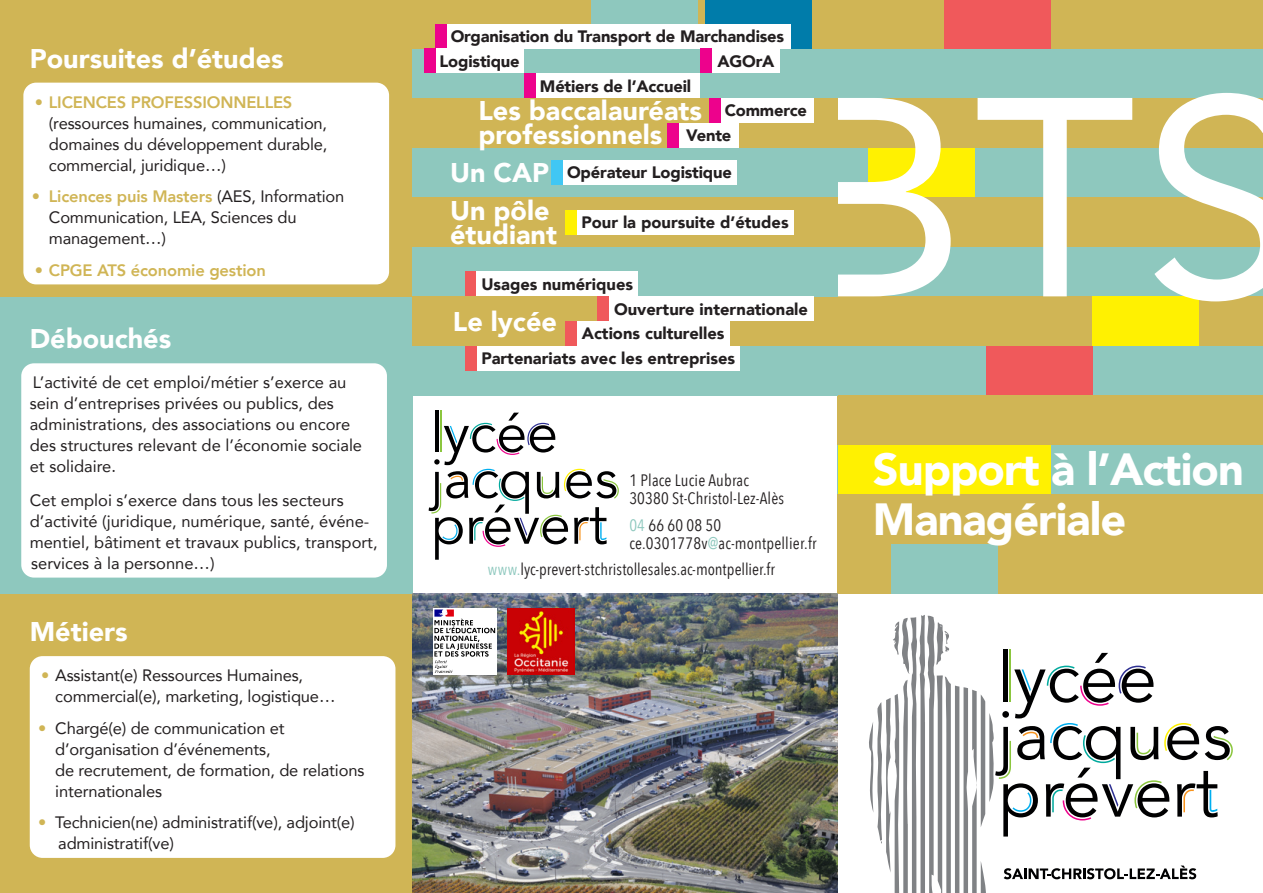
<style>
.page{position:relative;width:1263px;height:893px;background:#fff}
.page>*{position:absolute;margin:0;border:0;box-sizing:border-box;transform-origin:0 0}
.t1{font:280.2px "Avenir";color:#fff}
.t2{font:900 45px/49.9px "Avenir";letter-spacing:-.02em;color:#fff}
.t3{font:900 27px/24px "Avenir";color:#fff}
.t4{font:16.5px/21px "Avenir";letter-spacing:-.01em;color:#231f20}
.t5{font:900 16.5px/24.8px "Avenir";color:#231f20}
.t6{font:16.5px/18px "Avenir Next Condensed";letter-spacing:.01em;color:#231f20}
.t7{font:800 16.5px "Avenir";letter-spacing:-.01em;color:#d0b555}
.s1{color:#d0b555}
.s2{font-weight:800;color:#d0b555}
.s3{font-weight:400}
.s4{font-size:27px;color:#fff}
.s5{color:#8ec8be}
</style>
<div class="page">
<div style="left:838px;top:148px;width:425px;height:49px;background:#8ec8be"></div>
<div style="left:838px;top:49px;width:425px;height:49px;background:#8ec8be"></div>
<div style="left:838px;top:247px;width:425px;height:49px;background:#8ec8be"></div>
<div style="left:838px;top:346px;width:425px;height:49px;background:#8ec8be"></div>
<div style="left:838px;top:445px;width:425px;height:50px;background:#8ec8be"></div>
<div style="left:838px;top:544px;width:425px;height:50px;background:#d0b555"></div>
<div style="left:986px;top:346px;width:106px;height:49px;background:#f0595b"></div>
<div style="left:838px;top:445px;width:212px;height:50px;background:#fff101"></div>
<div style="left:868px;top:148px;width:106px;height:49px;background:#fff101"></div>
<div style="left:891px;top:544px;width:106px;height:50px;background:#8ec8be"></div>
<div style="left:838px;top:98px;width:425px;height:50px;background:#d0b555"></div>
<div style="left:838px;top:0;width:425px;height:49px;background:#d0b555"></div>
<div style="left:838px;top:197px;width:425px;height:50px;background:#d0b555"></div>
<div style="left:838px;top:296px;width:425px;height:50px;background:#d0b555"></div>
<div style="left:838px;top:395px;width:425px;height:50px;background:#d0b555"></div>
<div style="left:838px;top:495px;width:425px;height:49px;background:#d0b555"></div>
<svg style="left:869px;top:615px;width:364px;height:278px"></svg>
<div style="left:944px;top:0;width:106px;height:49px;background:#f0595b"></div>
<div style="left:1092px;top:297px;width:107px;height:49px;background:#fff101"></div>
<div style="left:0;top:594px;width:412px;height:299px;background:#d0b555"></div>
<div style="left:0;top:296px;width:412px;height:298px;background:#8ec8be"></div>
<div style="left:0;top:0;width:412px;height:205px;background:#d0b555"></div>
<img style="left:412px;top:594px;width:426px;height:299px">
<div style="left:433px;top:608px;width:64px;height:67px;background:#fff"></div>
<svg style="left:434px;top:609px;width:61px;height:64px"></svg>
<div style="left:30px;top:656px;width:365px;height:202px;background:#fff;border-radius:13px"></div>
<div style="left:21px;top:363px;width:366px;height:215px;background:#fff;border-radius:13px"></div>
<div style="left:0;top:70px;width:412px;height:226px;background:#d0b555"></div>
<div style="left:23px;top:83px;width:366px;height:201px;background:#fff;border-radius:13px"></div>
<div style="left:412px;top:148px;width:426px;height:49px;background:#8ec8be"></div>
<div style="left:412px;top:49px;width:426px;height:49px;background:#8ec8be"></div>
<div style="left:412px;top:247px;width:426px;height:49px;background:#8ec8be"></div>
<div style="left:412px;top:346px;width:426px;height:49px;background:#8ec8be"></div>
<div style="left:412px;top:98px;width:426px;height:50px;background:#d0b555"></div>
<div style="left:412px;top:0;width:426px;height:49px;background:#d0b555"></div>
<div style="left:412px;top:197px;width:426px;height:50px;background:#d0b555"></div>
<div style="left:412px;top:296px;width:426px;height:50px;background:#d0b555"></div>
<div style="left:591px;top:0;width:106px;height:49px;background:#8ec8be"></div>
<hr style="left:435px;top:410px;width:4px;height:42px;background:#000001">
<hr style="left:440px;top:410px;width:1px;height:42px;background:#8bc63e">
<svg style="left:429px;top:413px;width:190px;height:147px"></svg>
<img style="left:507px;top:608px;width:67px;height:67px">
<div style="left:705px;top:0;width:106px;height:49px;background:#007caa"></div>
<div style="left:465px;top:272px;width:11px;height:24px;background:#f0595b"></div>
<div style="left:476px;top:272px;width:162px;height:24px;background:#fff"></div>
<div style="left:597px;top:296px;width:12px;height:25px;background:#f0595b"></div>
<div style="left:609px;top:296px;width:204px;height:25px;background:#fff"></div>
<div style="left:476px;top:346px;width:264px;height:25px;background:#fff"></div>
<div style="left:577px;top:321px;width:153px;height:25px;background:#fff"></div>
<div style="left:565px;top:321px;width:12px;height:25px;background:#f0595b"></div>
<div style="left:465px;top:346px;width:11px;height:25px;background:#f0595b"></div>
<div style="left:563px;top:160px;width:173px;height:25px;background:#fff"></div>
<div style="left:446px;top:24px;width:345px;height:25px;background:#fff"></div>
<div style="left:435px;top:24px;width:11px;height:25px;background:#ed028c"></div>
<div style="left:435px;top:49px;width:89px;height:24px;background:#fff"></div>
<div style="left:424px;top:49px;width:11px;height:24px;background:#ed028c"></div>
<div style="left:536px;top:73px;width:164px;height:25px;background:#fff"></div>
<div style="left:524px;top:73px;width:12px;height:25px;background:#ed028c"></div>
<div style="left:712px;top:49px;width:68px;height:24px;background:#fff"></div>
<div style="left:700px;top:49px;width:12px;height:24px;background:#ed028c"></div>
<div style="left:679px;top:123px;width:59px;height:25px;background:#fff"></div>
<div style="left:667px;top:123px;width:12px;height:25px;background:#ed028c"></div>
<div style="left:577px;top:210px;width:216px;height:24px;background:#fff"></div>
<div style="left:565px;top:210px;width:12px;height:24px;background:#fff101"></div>
<div style="left:720px;top:98px;width:94px;height:25px;background:#fff"></div>
<div style="left:709px;top:98px;width:11px;height:25px;background:#ed028c"></div>
<div style="left:551px;top:160px;width:12px;height:25px;background:#40c7f4"></div>
<h3 class="t3" style="left:30px;top:45px;width:255px">Poursuites d’études</h3>
<p class="t4" style="left:49px;top:91px;width:280px;text-indent:-14px"><span class="s1">•</span> <span class="s2">LICENCES PROFESSIONNELLES </span>(ressources humaines, communication, domaines du développement durable, commercial, juridique…)</p>
<p class="t4" style="left:49px;top:186px;width:297px;text-indent:-17px"><span class="s1">•</span> <span class="s2">Licences puis Masters</span> (AES, Information<br>Communication, LEA, Sciences du management…)</p>
<p class="t7" style="left:35px;top:257px;width:232px"><span class="s3">•</span> CPGE ATS économie gestion</p>
<h3 class="t3" style="left:30px;top:326px;width:143px">Débouchés</h3>
<p class="t4" style="left:30px;top:372px;width:334px">L’activité de cet emploi/métier s’exerce au sein d’entreprises privées ou publics, des administrations, des associations ou encore des structures relevant de l’économie sociale et solidaire.</p>
<p class="t4" style="left:30px;top:489px;width:349px">Cet emploi s’exerce dans tous les secteurs d’activité (juridique, numérique, santé, événe&shy;mentiel, bâtiment et travaux publics, transport, services à la personne…)</p>
<h3 class="t3" style="left:30px;top:619px;width:99px">Métiers</h3>
<p class="t4" style="left:55px;top:664px;width:282px;text-indent:-14px"><span class="s1">•</span> Assistant(e) Ressources Humaines, commercial(e), marketing, logistique…</p>
<p class="t4" style="left:55px;top:717px;width:311px;text-indent:-17px"><span class="s1">•</span> Chargé(e) de communication et d’organisation d’événements,<br>de recrutement, de formation, de relations internationales</p>
<p class="t4" style="left:58px;top:812px;width:298px;text-indent:-20px"><span class="s1">•</span> Technicien(ne) administratif(ve), adjoint(e) administratif(ve)</p>
<p class="t5" style="left:451px;top:23px;width:335px">Organisation du Transport de Marchandises</p>
<p class="t5" style="left:440px;top:48px;width:82px">Logistique</p>
<p class="t5" style="left:540px;top:73px;width:153px">Métiers de l’Accueil</p>
<p class="t5" style="left:717px;top:48px;width:59px">AGOrA</p>
<h1 class="t1" style="left:789px;top:-26px;width:512px">BTS</h1>
<h3 class="t3" style="left:478px;top:98px;width:225px">Les baccalauréats professionnels</h3>
<p class="t5" style="left:725px;top:98px;width:84px">Commerce</p>
<p class="t5" style="left:686px;top:123px;width:47px">Vente</p>
<p class="t5" style="left:450px;top:160px;width:283px"><span class="s4">Un CAP</span> Opérateur Logistique</p>
<h3 class="t3" style="left:450px;top:197px;width:109px">Un pôle étudiant</h3>
<p class="t5" style="left:581px;top:209px;width:209px">Pour la poursuite d’études</p>
<p class="t5" style="left:614px;top:271px;width:195px;text-indent:-133px">Usages numériques<br>Ouverture internationale</p>
<p class="t5" style="left:481px;top:346px;width:255px">Partenariats avec les entreprises</p>
<p class="t5" style="left:453px;top:321px;width:273px"><sup>Le</sup> <sup>lycée</sup> Actions culturelles</p>
<p class="t6" style="left:629px;top:471px;width:156px">1 Place Lucie Aubrac<br>30380 St-Christol-Lez-Alès</p>
<p class="t6" style="left:629px;top:515px;width:189px"><span class="s5">04</span> 66 60 08 50 ce.0301778v<span class="s5">@</span>ac-montpellier.fr</p>
<p class="t6" style="left:488px;top:560px;width:289px"><span class="s5">www.</span>lyc-prevert-stchristollesales.ac-montpellier.fr</p>
<h2 class="t2" style="left:873px;top:443px;width:373px">Support à l’Action<br>Managériale</h2>
</div>
